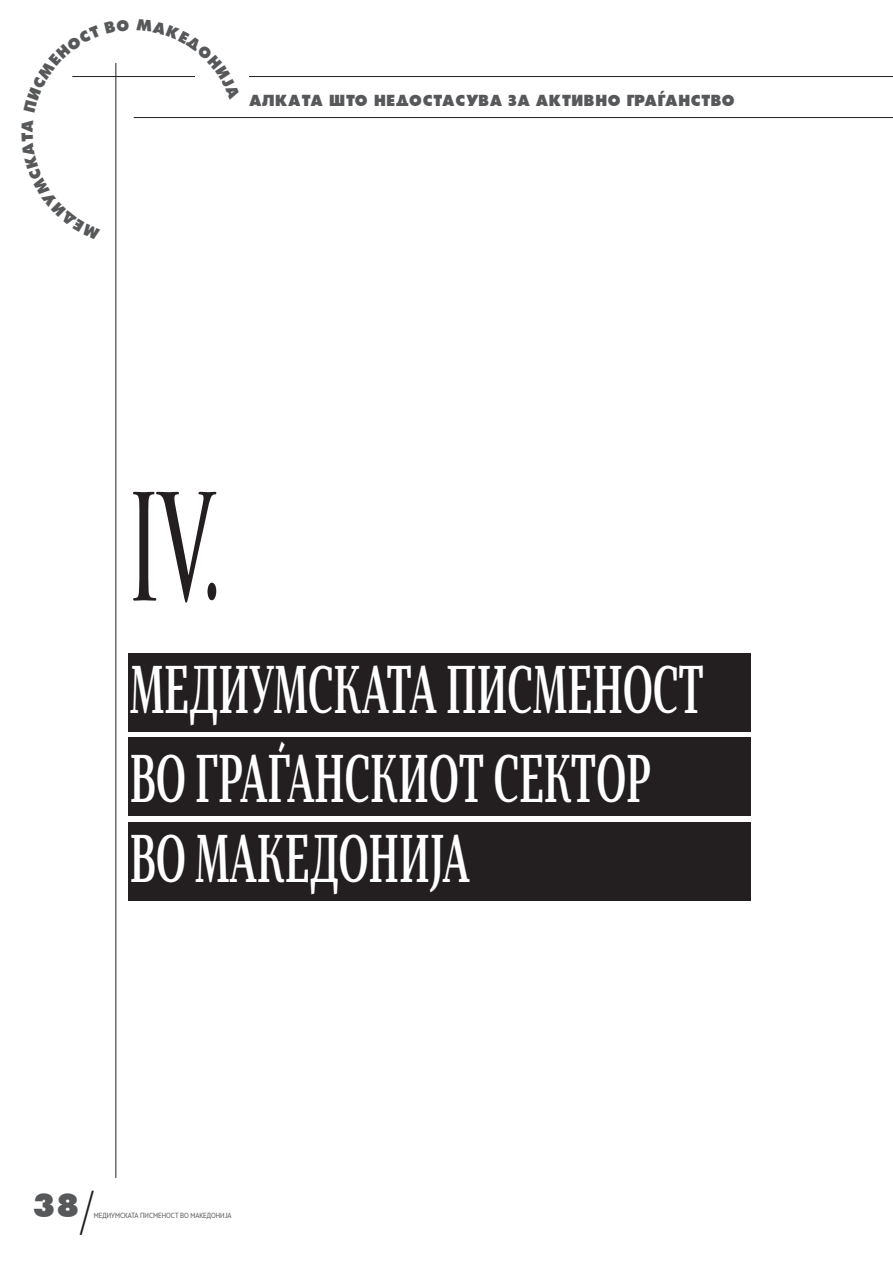
<style>
.page{position:relative;width:893px;height:1263px;background:#fff}
.page>*{position:absolute;margin:0;border:0;box-sizing:border-box;transform-origin:0 0}
.t1{font:700 144px "Trajan Pro";color:#231f20;scale:.5 1}
.t2{font:700 63px/80.2px "Skola Serif";color:#fff;scale:.57 1}
.t3{font:700 36px "Petre";color:#57585a}
.t4{font:700 17.1px "Petre";color:#57585a}
.t5{font:7.05px "Skola Sans Cn";color:#57585a}
.s1{font-family:"Skola Sans Cn";font-weight:300;font-size:43.65px;color:#231f20}
</style>
<div class="page">
<hr style="left:72px;top:76px;width:821px;height:1px;background:#231f20">
<hr style="left:134px;top:117px;width:759px;height:1px;background:#231f20">
<hr style="left:116px;top:63px;width:1px;height:1115px;background:#231f20">
<div style="left:196px;top:63px;width:53px;height:28px;background:#fff"></div>
<div style="left:128px;top:738px;width:622px;height:78px;background:#231f20"></div>
<div style="left:128px;top:653px;width:622px;height:78px;background:#231f20"></div>
<div style="left:128px;top:822px;width:622px;height:79px;background:#231f20"></div>
<svg style="left:72px;top:62px;width:45px;height:51px"></svg>
<p class="t4" style="left:249px;top:91px;width:488px">алката што недостасува за активно граѓанство</p>
<h1 class="t1" style="left:128px;top:458px;width:188px">IV.</h1>
<p class="t2" style="left:130px;top:649px;width:817px">медиумската писменос</p>
<p class="t2" style="left:678px;top:649px;width:46px">т</p>
<p class="t2" style="left:130px;top:738px;width:916px">ВО ГРАЃАНСКИОТ СЕКТОР<br>ВО МАКЕДОНИЈА</p>
<p class="t3" style="left:32px;top:1185px;width:63px">38<span class="s1">/</span></p>
<p class="t5" style="left:94px;top:1211px;width:139px">МЕДИУМСКАТА ПИСМЕНОСТ ВО МАКЕДОНИЈА</p>
</div>
